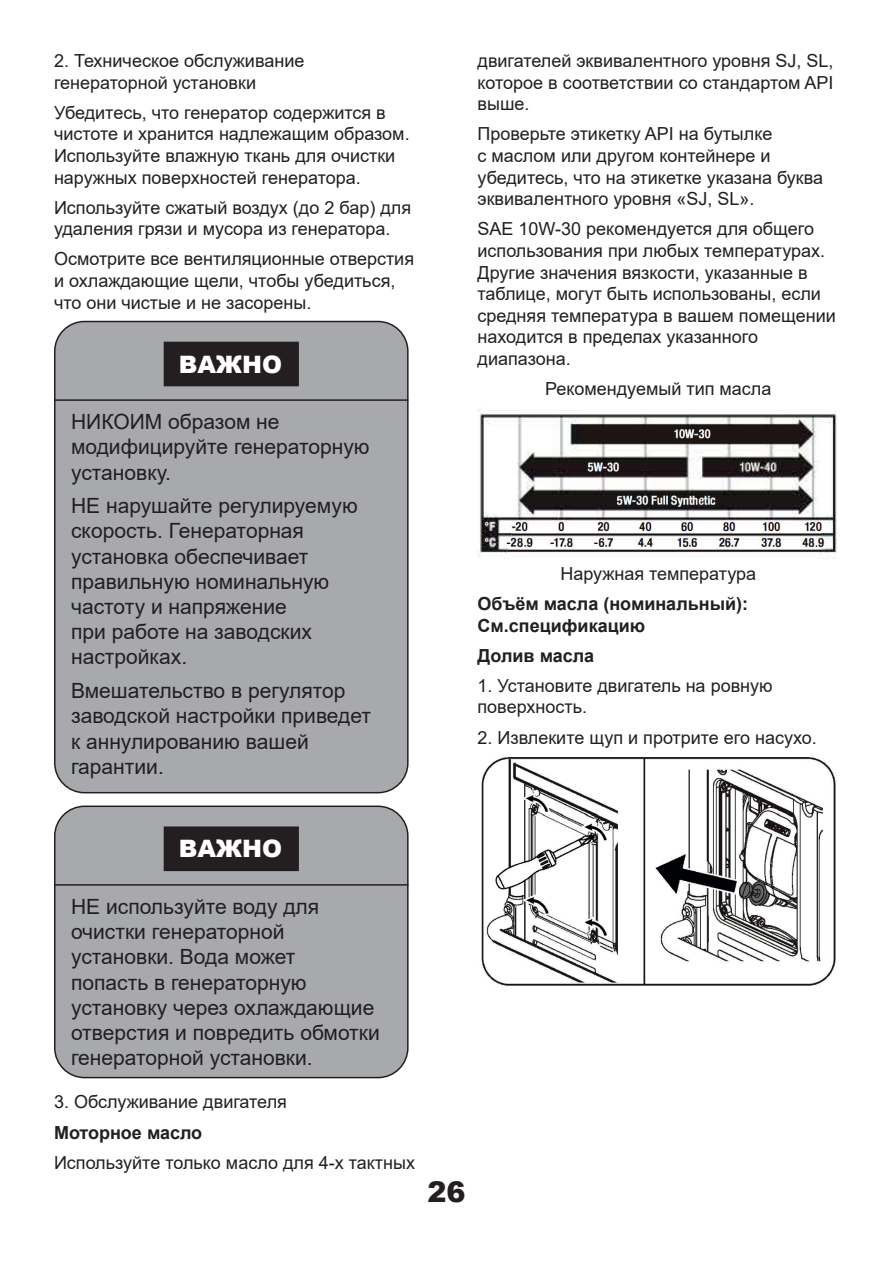
<style>
.page{position:relative;width:893px;height:1263px;background:#fff}
.page>*{position:absolute;margin:0;border:0;box-sizing:border-box;transform-origin:0 0}
.t1{font:900 28.5px "Arial";color:#231f20}
.t2{font:900 24px "Arial";color:#fff}
.t3{font:21px/25.2px "Arial";color:#231f20}
.t4{font:18px/21.6px "Arial";color:#231f20}
.t5{font:700 18px/21.6px "Arial";color:#231f20}
</style>
<div class="page">
<img style="left:477px;top:409px;width:360px;height:149px">
<img style="left:481px;top:757px;width:355px;height:230px">
<div style="left:55px;top:321px;width:353px;height:472px;background:#a8a9ad;border-radius:30px"></div>
<div style="left:54px;top:321px;width:355px;height:472px;border:2px solid #231f20;border-radius:30px"></div>
<div style="left:164px;top:342px;width:134px;height:44px;background:#231f20"></div>
<hr style="left:54px;top:399px;width:354px;height:2px;background:#231f20">
<div style="left:55px;top:806px;width:353px;height:271px;background:#a8a9ad;border-radius:30px"></div>
<div style="left:54px;top:805px;width:355px;height:273px;border:2px solid #231f20;border-radius:30px"></div>
<div style="left:164px;top:827px;width:134px;height:43px;background:#231f20"></div>
<div style="left:164px;top:826px;width:135px;height:45px;border:2px solid #231f20"></div>
<hr style="left:54px;top:884px;width:354px;height:2px;background:#231f20">
<p class="t4" style="left:54px;top:50px;width:252px">2. Техническое обслуживание генераторной установки</p>
<p class="t4" style="left:54px;top:102px;width:357px">Убедитесь, что генератор содержится в чистоте и хранится надлежащим образом.<br>Используйте влажную ткань для очистки наружных поверхностей генератора.</p>
<p class="t4" style="left:54px;top:196px;width:359px">Используйте сжатый воздух (до 2 бар) для удаления грязи и мусора из генератора.</p>
<p class="t4" style="left:54px;top:248px;width:362px">Осмотрите все вентиляционные отверстия и охлаждающие щели, чтобы убедиться, что они чистые и не засорены.</p>
<h2 class="t2" style="left:179px;top:347px;width:105px">ВАЖНО</h2>
<p class="t3" style="left:71px;top:409px;width:300px">НИКОИМ образом не модифицируйте генераторную установку.</p>
<p class="t3" style="left:71px;top:493px;width:288px">НЕ нарушайте регулируемую скорость. Генераторная установка обеспечивает правильную номинальную частоту и напряжение<br>при работе на заводских настройках.</p>
<p class="t3" style="left:71px;top:678px;width:301px">Вмешательство в регулятор заводской настройки приведет к аннулированию вашей гарантии.</p>
<p class="t4" style="left:477px;top:50px;width:357px;text-align:justify">двигателей эквивалентного уровня SJ, SL, которое в соответствии со стандартом API выше.</p>
<p class="t4" style="left:477px;top:123px;width:347px">Проверьте этикетку API на бутылке<br>с маслом или другом контейнере и убедитесь, что на этикетке указана буква эквивалентного уровня «SJ, SL».</p>
<p class="t4" style="left:477px;top:218px;width:360px">SAE 10W-30 рекомендуется для общего использования при любых температурах.<br>Другие значения вязкости, указанные в таблице, могут быть использованы, если средняя температура в вашем помещении находится в пределах указанного диапазона.</p>
<p class="t4" style="left:545px;top:378px;width:228px">Рекомендуемый тип масла</p>
<p class="t4" style="left:560px;top:563px;width:197px">Наружная температура</p>
<p class="t5" style="left:478px;top:593px;width:272px">Объём масла (номинальный):<br>См.спецификацию</p>
<p class="t5" style="left:478px;top:645px;width:118px">Долив масла</p>
<p class="t4" style="left:478px;top:675px;width:297px">1. Установите двигатель на ровную поверхность.</p>
<p class="t4" style="left:478px;top:726px;width:341px">2. Извлеките щуп и протрите его насухо.</p>
<h2 class="t2" style="left:179px;top:831px;width:105px">ВАЖНО</h2>
<p class="t3" style="left:71px;top:894px;width:310px">НЕ используйте воду для очистки генераторной установки. Вода может<br>попасть в генераторную установку через охлаждающие отверстия и повредить обмотки генераторной установки.</p>
<p class="t4" style="left:54px;top:1091px;width:234px">3. Обслуживание двигателя</p>
<p class="t5" style="left:54px;top:1121px;width:150px">Моторное масло</p>
<p class="t4" style="left:54px;top:1151px;width:363px">Используйте только масло для 4-х тактных</p>
<h1 class="t1" style="left:427px;top:1171px;width:40px">26</h1>
</div>
